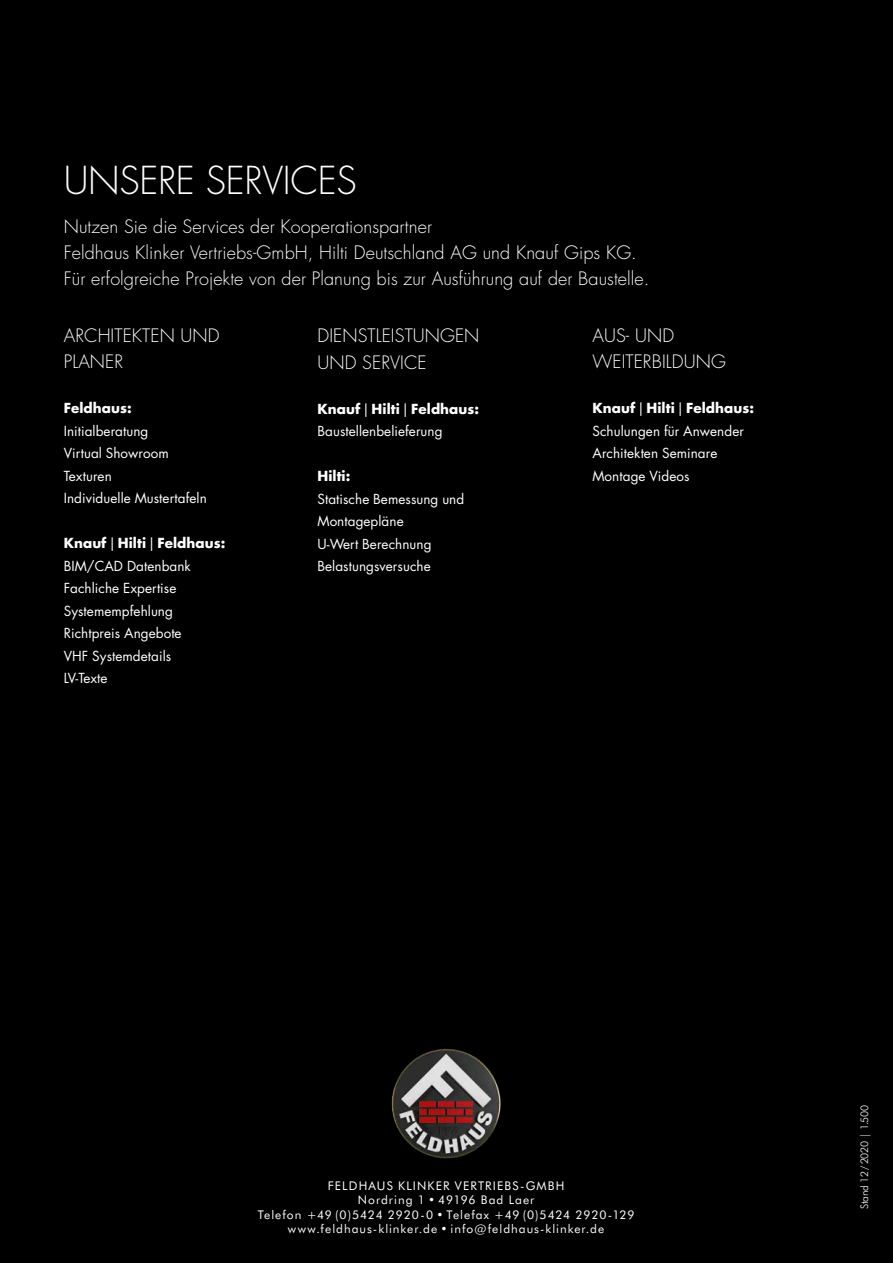
<style>
.page{position:relative;width:893px;height:1263px;background:#000}
.page>*{position:absolute;margin:0;border:0;box-sizing:border-box;transform-origin:0 0}
.t1{font:300 37.5px "Futura Std";letter-spacing:-.01em;color:#fff}
.t2{font:300 18px/26.2px "Futura Std";letter-spacing:.005em;color:#fff}
.t3{font:13.5px/22.5px "Futura Std";letter-spacing:.005em;color:#fff}
.t4{font:700 13.5px "Futura Std";letter-spacing:.005em;color:#fff}
.t5{font:12px/14.4px "Futura BT";letter-spacing:.085em;color:#fff;text-align:center}
.t6{font:300 10.5px "Futura BT";letter-spacing:-.015em;color:#fff}
.s1{font-weight:700}
</style>
<div class="page">
<img style="left:391px;top:1048px;width:110px;height:111px">
<h1 class="t1" style="left:64px;top:157px;width:294px">UNSERE SERVICES</h1>
<h2 class="t2" style="left:64px;top:213px;width:587px">Nutzen Sie die Services der Kooperationspartner<br>Feldhaus Klinker Vertriebs-GmbH, Hilti Deutschland AG und Knauf Gips KG.<br>Für erfolgreiche Projekte von der Planung bis zur Ausführung auf der Baustelle.</h2>
<h2 class="t2" style="left:64px;top:323px;width:157px">ARCHITEKTEN UND<br>PLANER</h2>
<p class="t4" style="left:64px;top:399px;width:69px">Feldhaus:</p>
<p class="t3" style="left:64px;top:420px;width:145px">Initialberatung<br>Virtual Showroom<br>Texturen<br>Individuelle Mustertafeln</p>
<p class="t3" style="left:64px;top:532px;width:163px"><span class="s1">Knauf</span>| <span class="s1">Hilti</span>|<span class="s1">Feldhaus:<br></span>BIM/CAD Datenbank<br>Fachliche Expertise<br>Systemempfehlung<br>Richtpreis Angebote<br>VHF Systemdetails<br>LV-Texte</p>
<h2 class="t2" style="left:317px;top:323px;width:163px">DIENSTLEISTUNGEN<br>UND SERVICE</h2>
<p class="t3" style="left:317px;top:398px;width:163px"><span class="s1">Knauf</span>| <span class="s1">Hilti</span>|<span class="s1">Feldhaus:<br></span>Baustellenbelieferung</p>
<p class="t4" style="left:317px;top:467px;width:34px">Hilti:</p>
<p class="t3" style="left:317px;top:488px;width:148px">Statische Bemessung und<br>Montagepläne<br>U-Wert Berechnung<br>Belastungsversuche</p>
<h2 class="t2" style="left:592px;top:323px;width:135px">AUS- UND<br>WEITERBILDUNG</h2>
<p class="t3" style="left:592px;top:397px;width:163px"><span class="s1">Knauf</span>| <span class="s1">Hilti</span>|<span class="s1">Feldhaus:<br></span>Schulungen für Anwender<br>Architekten Seminare<br>Montage Videos</p>
<p class="t5" style="left:258px;top:1178px;width:378px">FELDHAUS KLINKER VERTRIEBS-GMBH<br>Nordring 1 • 49196 Bad Laer<br>Telefon +49 (0)5424 2920-0 • Telefax +49 (0)5424 2920-129 www.feldhaus-klinker.de • info@feldhaus-klinker.de</p>
<p class="t6" style="left:857px;top:1209px;width:106px;rotate:-90deg">Stand 12/2020 | 1.500</p>
</div>
